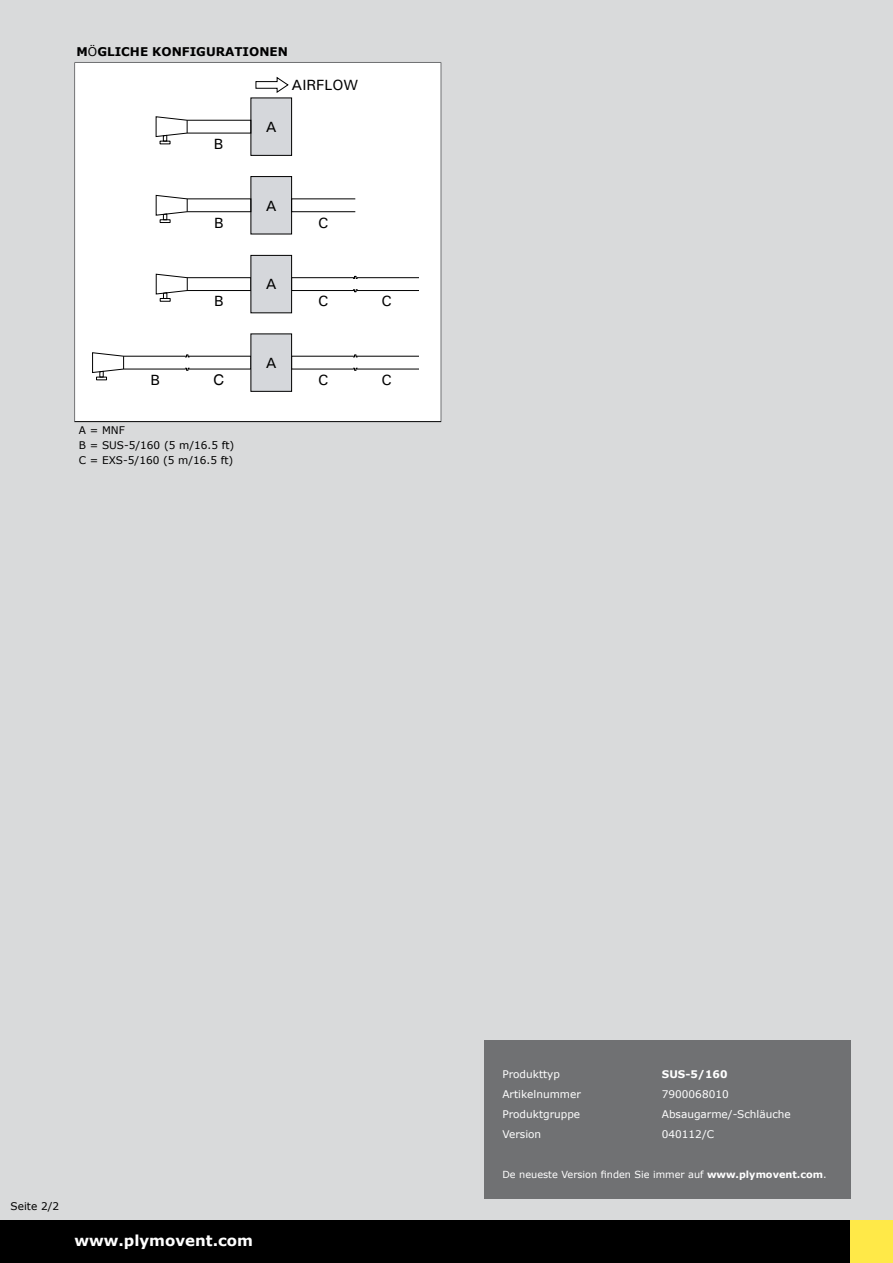
<style>
.page{position:relative;width:893px;height:1263px;background:#d9dadb}
.page>*{position:absolute;margin:0;border:0;box-sizing:border-box;transform-origin:0 0}
.t1{font:700 15px "Verdana";color:#fff}
.t2{font:500 14.85px "Univers";color:#000}
.t3{font:14.85px "Helvetica";color:#000}
.t4{font:700 12px "Verdana";color:#000}
.t5{font:10.5px "Verdana";color:#fff}
.t6{font:10.5px/15px "Verdana";color:#000}
.t7{font:700 10.5px "Verdana";color:#fff}
.t8{font:9.75px "Verdana";color:#fff}
.s1{font-weight:400}
.s2{font-weight:700}
</style>
<div class="page">
<div style="left:0;top:1220px;width:850px;height:43px;background:#000"></div>
<div style="left:850px;top:1220px;width:43px;height:43px;background:#ffe948"></div>
<div style="left:75px;top:62px;width:366px;height:360px;background:#fff"></div>
<hr style="left:441px;top:63px;width:1px;height:358px;background:#707173">
<hr style="left:74px;top:62px;width:367px;height:1px;background:#707173">
<hr style="left:74px;top:63px;width:1px;height:358px;background:#707173">
<hr style="left:74px;top:421px;width:367px;height:1px;background:#000">
<div style="left:251px;top:98px;width:41px;height:58px;background:#d5d7db;border:1px solid #000"></div>
<div style="left:251px;top:176px;width:41px;height:58px;background:#d5d7db;border:1px solid #000"></div>
<div style="left:291px;top:277px;width:63px;height:14px;border:1px solid #000"></div>
<svg style="left:353px;top:276px;width:5px;height:3px"></svg>
<svg style="left:353px;top:289px;width:5px;height:3px"></svg>
<hr style="left:357px;top:369px;width:62px;height:1px;background:#000">
<hr style="left:357px;top:356px;width:62px;height:1px;background:#000">
<div style="left:250px;top:333px;width:42px;height:59px;background:#d5d7db;border:1px solid #000"></div>
<div style="left:291px;top:198px;width:65px;height:14px;border:1px solid #000"></div>
<hr style="left:357px;top:277px;width:62px;height:1px;background:#000">
<hr style="left:357px;top:290px;width:62px;height:1px;background:#000">
<div style="left:250px;top:255px;width:42px;height:58px;background:#d5d7db;border:1px solid #000"></div>
<svg style="left:92px;top:352px;width:98px;height:28px"></svg>
<svg style="left:155px;top:116px;width:97px;height:28px"></svg>
<svg style="left:155px;top:195px;width:97px;height:28px"></svg>
<svg style="left:155px;top:273px;width:97px;height:28px"></svg>
<svg style="left:255px;top:76px;width:34px;height:17px"></svg>
<div style="left:484px;top:1040px;width:366px;height:159px;background:#707173"></div>
<p class="t4" style="left:77px;top:44px;width:213px">M<span class="s1">ö</span>gliche Konfigurationen</p>
<h2 class="t2" style="left:214px;top:134px;width:11px">B</h2>
<h2 class="t2" style="left:266px;top:117px;width:12px">A</h2>
<h2 class="t2" style="left:292px;top:76px;width:68px">AIRFLOW</h2>
<h2 class="t2" style="left:266px;top:196px;width:12px">A</h2>
<h2 class="t2" style="left:214px;top:213px;width:11px">B</h2>
<h2 class="t2" style="left:318px;top:213px;width:12px">C</h2>
<h2 class="t2" style="left:266px;top:275px;width:12px">A</h2>
<h2 class="t2" style="left:214px;top:292px;width:11px">B</h2>
<h2 class="t2" style="left:318px;top:292px;width:12px">C</h2>
<h2 class="t2" style="left:381px;top:292px;width:12px">C</h2>
<h2 class="t2" style="left:266px;top:353px;width:12px">A</h2>
<h2 class="t2" style="left:150px;top:370px;width:11px">B</h2>
<h2 class="t3" style="left:213px;top:371px;width:12px">C</h2>
<h2 class="t2" style="left:318px;top:370px;width:12px">C</h2>
<h2 class="t2" style="left:381px;top:370px;width:12px">C</h2>
<p class="t6" style="left:79px;top:422px;width:157px">A = MNF<br>B = SUS-5/160 (5 m/16.5 ft)<br>C = EXS-5/160 (5 m/16.5 ft)</p>
<p class="t6" style="left:11px;top:1198px;width:50px">Seite 2/2</p>
<h1 class="t1" style="left:74px;top:1231px;width:180px">www.plymovent.com</h1>
<p class="t5" style="left:502px;top:1067px;width:59px">Produkttyp</p>
<p class="t7" style="left:662px;top:1067px;width:9px">SUS</p>
<p class="t7" style="left:685px;top:1067px;width:44px">-5/160</p>
<p class="t5" style="left:502px;top:1087px;width:80px">Artikelnummer</p>
<p class="t5" style="left:662px;top:1087px;width:68px">7900068010</p>
<p class="t5" style="left:502px;top:1107px;width:79px">Produktgruppe</p>
<p class="t5" style="left:662px;top:1107px;width:130px">Absaugarme/-Schläuche</p>
<p class="t5" style="left:502px;top:1127px;width:40px">Version</p>
<p class="t5" style="left:662px;top:1127px;width:54px">040112/C</p>
<p class="t8" style="left:502px;top:1168px;width:326px">De neueste Version finden Sie immer auf <span class="s2">www.plymovent.com</span>.</p>
</div>
